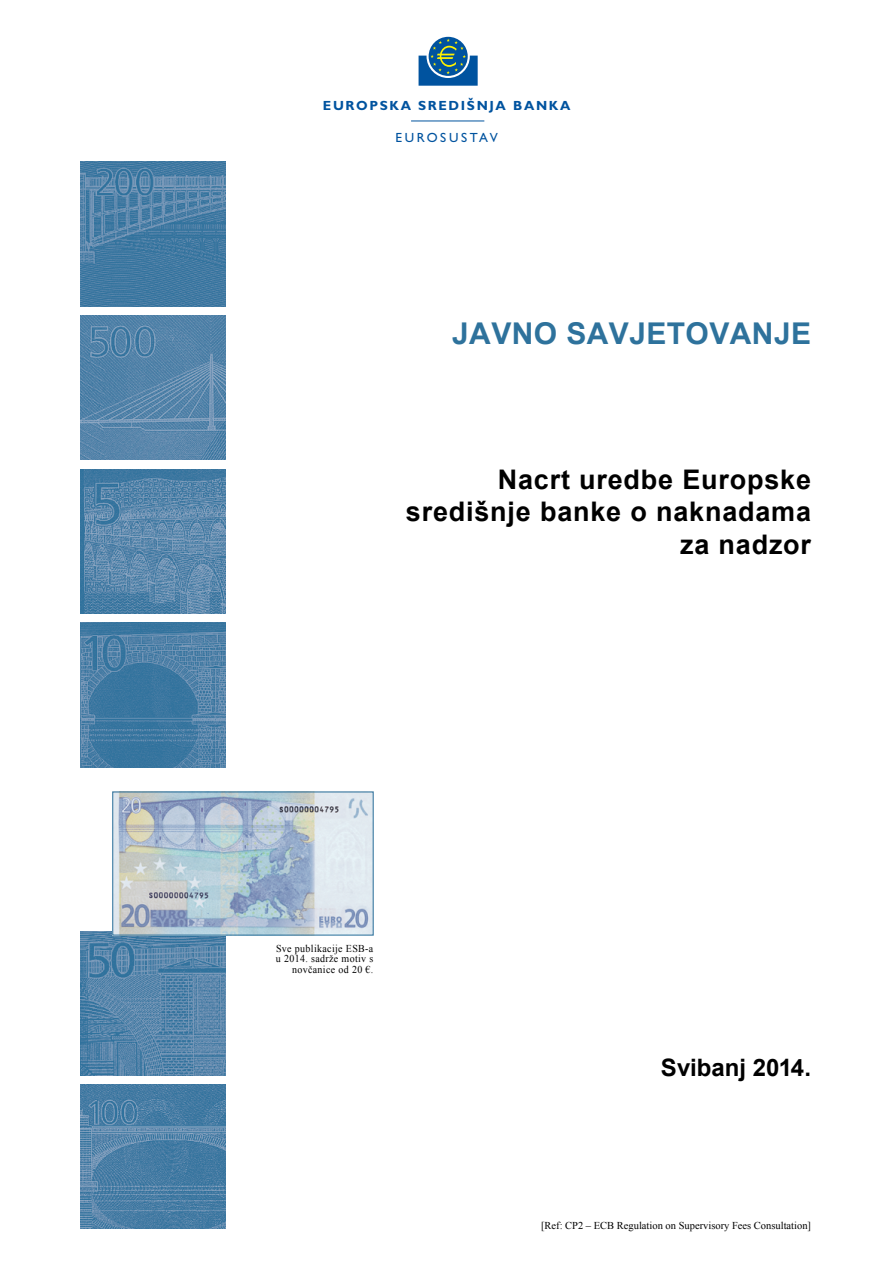
<style>
.page{position:relative;width:893px;height:1263px;background:#fff}
.page>*{position:absolute;margin:0;border:0;box-sizing:border-box;transform-origin:0 0}
.t1{font:700 30px "Arial";letter-spacing:.015em;color:#2e729c}
.t2{font:700 27px/32.4px "Arial";letter-spacing:.03em;color:#000;text-align:right}
.t3{font:700 24px "Arial";color:#000}
.t4{font:700 13.35px "Gill Sans";letter-spacing:.125em;color:#00539f}
.t5{font:13.35px "Gill Sans";letter-spacing:.2em;color:#00539f}
.t6{font:10.5px/10.5px "Times New Roman";letter-spacing:.035em;color:#000;text-align:right;scale:.95 1}
.t7{font:10.5px "Times New Roman";color:#000}
</style>
<div class="page">
<img style="left:81px;top:1084px;width:144px;height:145px">
<img style="left:81px;top:162px;width:144px;height:144px">
<img style="left:81px;top:469px;width:144px;height:145px">
<img style="left:81px;top:622px;width:144px;height:145px">
<img style="left:81px;top:931px;width:144px;height:145px">
<img style="left:115px;top:794px;width:256px;height:139px">
<img style="left:81px;top:315px;width:144px;height:145px">
<div style="left:429px;top:37px;width:39px;height:39px;background:#00539f;border-radius:50%"></div>
<svg style="left:419px;top:39px;width:59px;height:47px"></svg>
<hr style="left:411px;top:121px;width:73px;height:1px;background:#00539f">
<p class="t4" style="left:323px;top:98px;width:249px">EUROPSKA SREDIŠNJA BANKA</p>
<p class="t5" style="left:395px;top:129px;width:104px">EUROSUSTAV</p>
<h1 class="t1" style="left:452px;top:313px;width:360px">JAVNO SAVJETOVANJE</h1>
<h2 class="t2" style="left:406px;top:464px;width:407px">Nacrt uredbe Europske središnje banke o naknadama za nadzor</h2>
<p class="t6" style="left:276px;top:943px;width:104px">Sve publikacije ESB-a u 2014. sadrže motiv s novčanice od 20 €.</p>
<h3 class="t3" style="left:661px;top:1052px;width:152px">Svibanj 2014.</h3>
<p class="t7" style="left:541px;top:1218px;width:272px">[Ref: CP2 – ECB Regulation on Supervisory Fees Consultation]</p>
</div>
